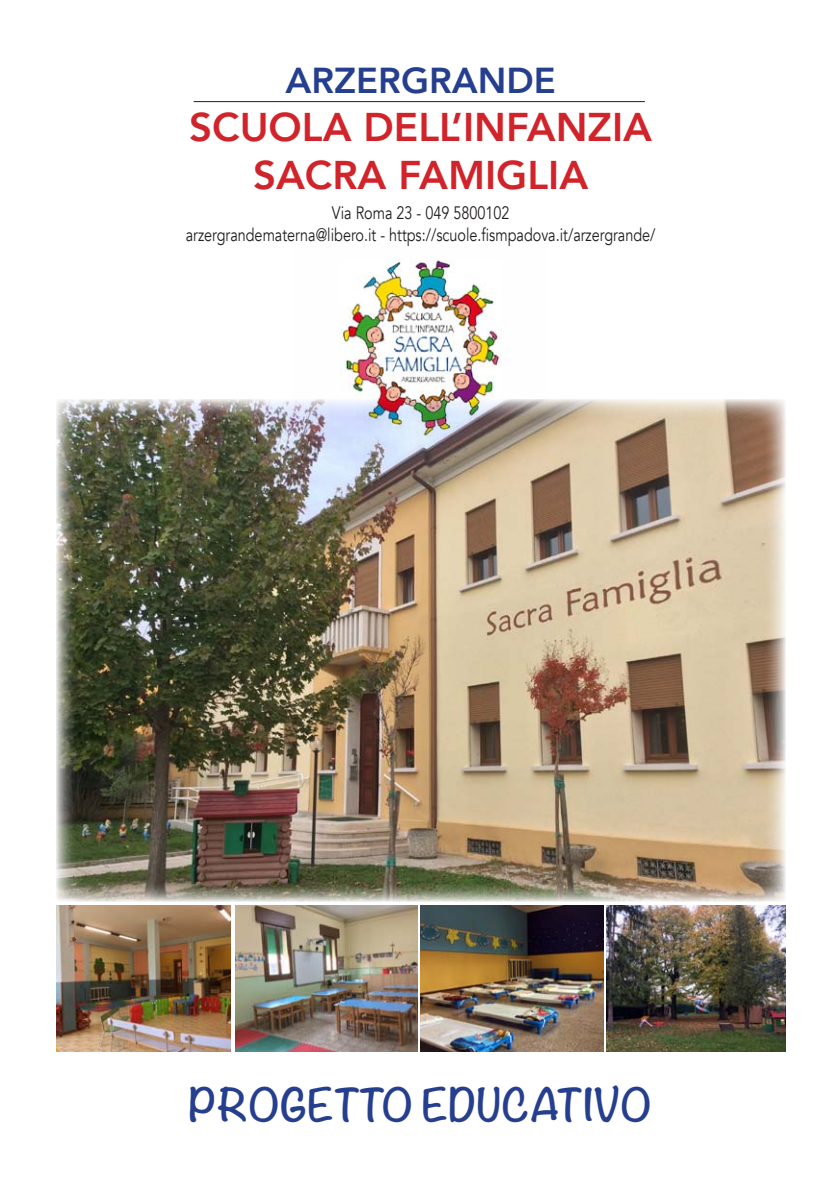
<style>
.page{position:relative;width:840px;height:1191px;background:#fff}
.page>*{position:absolute;margin:0;border:0;box-sizing:border-box;transform-origin:0 0}
.t1{font:800 40px "Avenir";color:#d1232a}
.t2{font:700 40px "Noteworthy";color:#253f8e}
.t3{font:800 36px "Avenir";color:#253f8e}
.t4{font:18px "Avenir";color:#231f20;scale:.8 1}
</style>
<div class="page">
<hr style="left:193px;top:101px;width:451px;height:1px;background:#231f20">
<img style="left:56px;top:399px;width:728px;height:502px">
<img style="left:56px;top:905px;width:175px;height:146px">
<img style="left:235px;top:905px;width:182px;height:146px">
<img style="left:420px;top:905px;width:183px;height:146px">
<img style="left:606px;top:905px;width:178px;height:146px">
<img style="left:294px;top:260px;width:253px;height:189px">
<p class="t3" style="left:285px;top:52px;width:272px">ARZERGRANDE</p>
<p class="t1" style="left:189px;top:96px;width:464px">SCUOLA DELL’INFANZIA</p>
<p class="t1" style="left:253px;top:144px;width:336px">SACRA FAMIGLIA</p>
<p class="t4" style="left:331px;top:202px;width:223px">Via Roma 23 - 049 5800102</p>
<p class="t4" style="left:186px;top:224px;width:588px">arzergrandematerna@libero.it - https://scuole.fismpadova.it/arzergrande/</p>
<p class="t2" style="left:189px;top:1069px;width:464px">PROGETTO EDUCATIVO</p>
</div>
